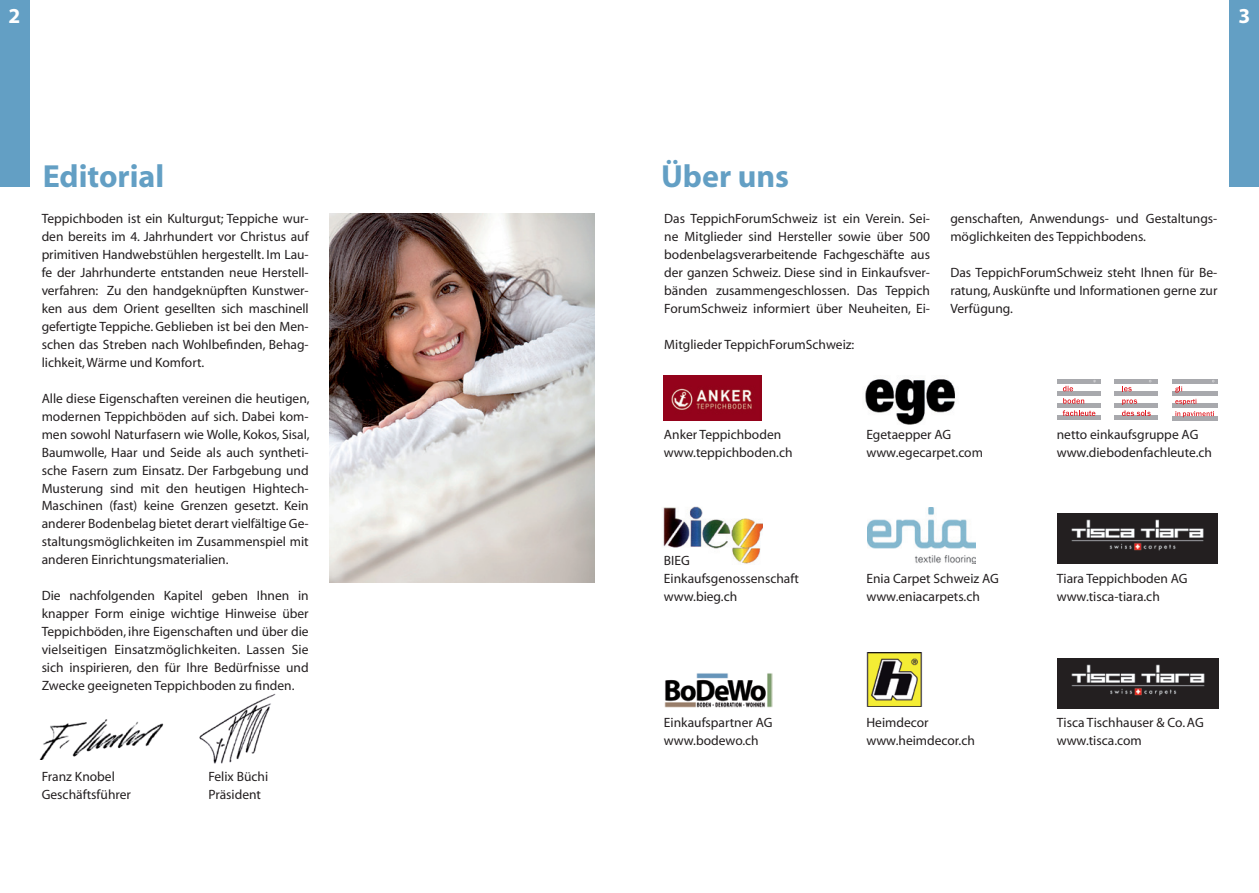
<style>
.page{position:relative;width:1259px;height:893px;background:#fff}
.page>*{position:absolute;margin:0;border:0;box-sizing:border-box;transform-origin:0 0}
.t1{font:700 32.1px "Myriad";color:#639fc4}
.t2{font:700 21.3px "Myriad";color:#fff}
.t3{font:13.5px/18px "Myriad";color:#231f20}
.t4{font:3.75px "Times";color:#231f20}
</style>
<div class="page">
<img style="left:199px;top:693px;width:77px;height:71px">
<div style="left:0;top:0;width:30px;height:187px;background:#639fc4"></div>
<div style="left:1230px;top:0;width:29px;height:187px;background:#639fc4"></div>
<img style="left:40px;top:719px;width:124px;height:40px">
<img style="left:329px;top:213px;width:266px;height:370px">
<img style="left:663px;top:506px;width:100px;height:58px">
<img style="left:663px;top:376px;width:99px;height:45px">
<img style="left:865px;top:379px;width:90px;height:45px">
<img style="left:867px;top:508px;width:108px;height:55px">
<img style="left:866px;top:652px;width:57px;height:55px">
<hr style="left:1057px;top:416px;width:43px;height:4px;background:#a8a9ad">
<hr style="left:1057px;top:404px;width:43px;height:4px;background:#a8a9ad">
<hr style="left:1057px;top:391px;width:43px;height:4px;background:#a8a9ad">
<hr style="left:1057px;top:379px;width:43px;height:4px;background:#a8a9ad">
<svg style="left:1063px;top:386px;width:10px;height:5px"></svg>
<svg style="left:1063px;top:398px;width:21px;height:6px"></svg>
<svg style="left:1062px;top:410px;width:33px;height:6px"></svg>
<hr style="left:1114px;top:416px;width:44px;height:4px;background:#a8a9ad">
<hr style="left:1114px;top:404px;width:44px;height:4px;background:#a8a9ad">
<hr style="left:1114px;top:391px;width:44px;height:4px;background:#a8a9ad">
<svg style="left:1122px;top:386px;width:9px;height:5px"></svg>
<svg style="left:1122px;top:399px;width:28px;height:17px"></svg>
<hr style="left:1114px;top:379px;width:44px;height:4px;background:#a8a9ad">
<hr style="left:1171px;top:416px;width:46px;height:4px;background:#a8a9ad">
<hr style="left:1171px;top:404px;width:46px;height:4px;background:#a8a9ad">
<hr style="left:1171px;top:391px;width:46px;height:4px;background:#a8a9ad">
<svg style="left:1175px;top:386px;width:7px;height:7px"></svg>
<svg style="left:1175px;top:399px;width:21px;height:6px"></svg>
<svg style="left:1175px;top:411px;width:39px;height:6px"></svg>
<hr style="left:1171px;top:379px;width:46px;height:4px;background:#a8a9ad">
<img style="left:1057px;top:659px;width:161px;height:50px">
<img style="left:1057px;top:513px;width:160px;height:50px">
<img style="left:664px;top:673px;width:108px;height:34px">
<h2 class="t2" style="left:8px;top:5px;width:13px">2</h2>
<h2 class="t2" style="left:1238px;top:5px;width:13px">3</h2>
<h1 class="t1" style="left:43px;top:159px;width:123px">Editorial</h1>
<p class="t3" style="left:42px;top:210px;width:268px;text-align:justify">Teppichboden ist ein Kulturgut; Teppiche wur&shy;den bereits im 4. Jahrhundert vor Christus auf primitiven Handwebstühlen hergestellt. Im Lau&shy;fe der Jahrhunderte entstanden neue Herstell&shy;verfahren: Zu den handgeknüpften Kunstwer&shy;ken aus dem Orient gesellten sich maschinell gefertigte Teppiche. Geblieben ist bei den Men&shy;schen das Streben nach Wohlbefinden, Behag&shy;lichkeit, Wärme und Komfort.</p>
<p class="t3" style="left:42px;top:390px;width:269px;text-align:justify">Alle diese Eigenschaften vereinen die heutigen, modernen Teppichböden auf sich. Dabei kom&shy;men sowohl Naturfasern wie Wolle, Kokos, Sisal, Baumwolle, Haar und Seide als auch syntheti&shy;sche Fasern zum Einsatz. Der Farbgebung und Musterung sind mit den heutigen Hightech-Maschinen (fast) keine Grenzen gesetzt. Kein anderer Bodenbelag bietet derart vielfältige Ge&shy;staltungsmöglichkeiten im Zusammenspiel mit anderen Einrichtungsmaterialien.</p>
<p class="t3" style="left:42px;top:588px;width:268px;text-align:justify">Die nachfolgenden Kapitel geben Ihnen in knapper Form einige wichtige Hinweise über Teppichböden, ihre Eigenschaften und über die vielseitigen Einsatzmöglichkeiten. Lassen Sie sich inspirieren, den für Ihre Bedürfnisse und Zwecke geeigneten Teppichboden zu finden.</p>
<p class="t3" style="left:42px;top:768px;width:91px">Franz Knobel<br>Geschäftsführer</p>
<p class="t3" style="left:208px;top:768px;width:61px">Felix Büchi<br>Präsident</p>
<h1 class="t1" style="left:661px;top:159px;width:130px">über uns</h1>
<p class="t3" style="left:664px;top:210px;width:267px;text-align:justify">Das TeppichForumSchweiz ist ein Verein. Sei&shy;ne Mitglieder sind Hersteller sowie über 500 bodenbelagsverarbeitende Fachgeschäfte aus der ganzen Schweiz. Diese sind in Einkaufsver&shy;bänden zusammengeschlossen. Das Teppich ForumSchweiz informiert über Neuheiten, Ei-</p>
<p class="t3" style="left:950px;top:210px;width:268px">genschaften, Anwendungs- und Gestaltungs&shy;möglichkeiten des Teppichbodens.</p>
<p class="t3" style="left:950px;top:264px;width:269px;text-align:justify">Das TeppichForumSchweiz steht Ihnen für Be&shy;ratung, Auskünfte und Informationen gerne zur Verfügung.</p>
<p class="t3" style="left:664px;top:336px;width:192px">Mitglieder TeppichForumSchweiz:</p>
<p class="t3" style="left:664px;top:426px;width:130px">Anker Teppichboden www.teppichboden.ch</p>
<p class="t3" style="left:866px;top:426px;width:118px">Egetaepper AG www.egecarpet.com</p>
<p class="t3" style="left:664px;top:552px;width:137px">BIEG<br>Einkaufsgenossenschaft www.bieg.ch</p>
<p class="t3" style="left:866px;top:570px;width:134px">Enia Carpet Schweiz AG www.eniacarpets.ch</p>
<p class="t3" style="left:664px;top:714px;width:110px">Einkaufspartner AG www.bodewo.ch</p>
<p class="t3" style="left:866px;top:714px;width:110px">Heimdecor www.heimdecor.ch</p>
<p class="t3" style="left:1056px;top:426px;width:157px">netto einkaufsgruppe AG www.diebodenfachleute.ch</p>
<p class="t4" style="left:1096px;top:452px;width:13px">deutsch</p>
<p class="t3" style="left:1056px;top:570px;width:132px">Tiara Teppichboden AG www.tisca-tiara.ch</p>
<p class="t3" style="left:1056px;top:714px;width:148px">Tisca Tischhauser &amp; Co. AG www.tisca.com</p>
</div>
